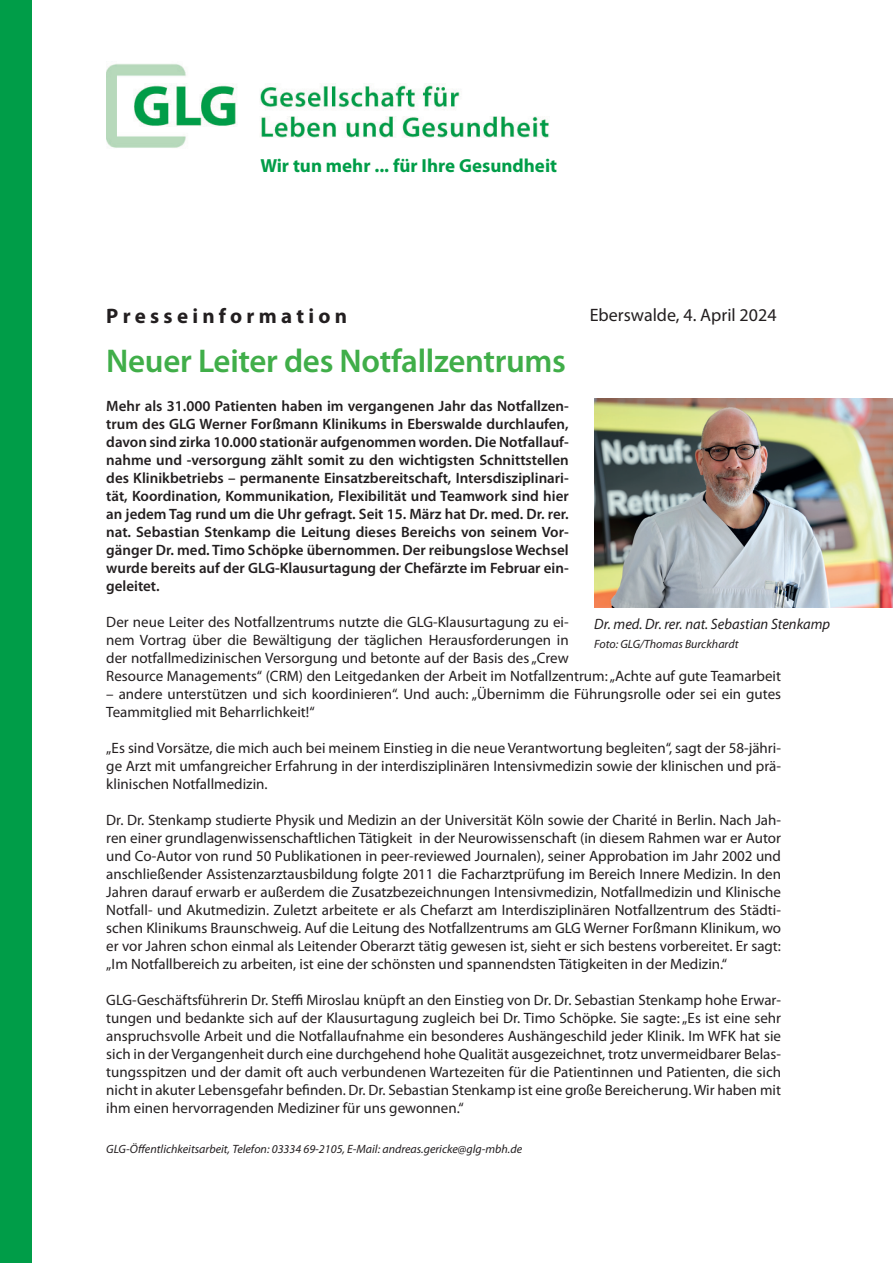
<style>
.page{position:relative;width:893px;height:1263px;background:#fff}
.page>*{position:absolute;margin:0;border:0;box-sizing:border-box;transform-origin:0 0}
.t1{font:600 33px "Myriad Pro";letter-spacing:-.01em;color:#40ae49}
.t2{font:700 21px "Myriad Pro";color:#231f20}
.t3{font:700 18.9px "Myriad Pro";color:#009d48}
.t4{font:18px "Myriad Pro";color:#231f20}
.t5{font:15px/18px "Myriad Pro";color:#231f20;text-align:justify}
.t6{font:600 15px/18px "Myriad Pro";color:#231f20;text-align:justify}
.t7{font:italic 15px "Myriad Pro";color:#231f20}
.t8{font:italic 12px "Myriad Pro";color:#231f20}
</style>
<div class="page">
<div style="left:0;top:0;width:32px;height:1263px;background:#009d48"></div>
<img style="left:107px;top:64px;width:442px;height:84px">
<img style="left:594px;top:399px;width:298px;height:209px">
<p class="t3" style="left:260px;top:154px;width:298px">Wir tun mehr ... für Ihre Gesundheit</p>
<h2 class="t2" style="left:106px;top:302px;width:242px">P r e s s e i n f o r m a t i o n</h2>
<h1 class="t1" style="left:106px;top:339px;width:461px">Neuer Leiter des Notfallzentrums</h1>
<p class="t6" style="left:106px;top:397px;width:464px">Mehr als 31.000 Patienten haben im vergangenen Jahr das Notfallzen&shy;trum des GLG Werner Forßmann Klinikums in Eberswalde durchlaufen, davon sind zirka 10.000 stationär aufgenommen worden. Die Notfallauf&shy;nahme und -versorgung zählt somit zu den wichtigsten Schnittstellen des Klinikbetriebs – permanente Einsatzbereitschaft, Intersdisziplinari&shy;tät, Koordination, Kommunikation, Flexibilität und Teamwork sind hier an jedem Tag rund um die Uhr gefragt. Seit 15. März hat Dr. med. Dr. rer. nat. Sebastian Stenkamp die Leitung dieses Bereichs von seinem Vor&shy;gänger Dr. med. Timo Schöpke übernommen. Der reibungslose Wechsel wurde bereits auf der GLG-Klausurtagung der Chefärzte im Februar ein&shy;geleitet.</p>
<p class="t5" style="left:106px;top:613px;width:676px;text-align:left">Der neue Leiter des Notfallzentrums nutzte die GLG-Klausurtagung zu ei-<br>nem Vortrag über die Bewältigung der täglichen Herausforderungen in<br>der notfallmedizinischen Versorgung und betonte auf der Basis des „Crew<br>Resource Managements“ (CRM) den Leitgedanken der Arbeit im Notfallzentrum: „Achte auf gute Teamarbeit</p>
<p class="t5" style="left:106px;top:685px;width:676px">– andere unterstützen und sich koordinieren“. Und auch: „Übernimm die Führungsrolle oder sei ein gutes<br>Teammitglied mit Beharrlichkeit!“</p>
<p class="t5" style="left:106px;top:739px;width:676px">„Es sind Vorsätze, die mich auch bei meinem Einstieg in die neue Verantwortung begleiten“, sagt der 58-jähri&shy;ge Arzt mit umfangreicher Erfahrung in der interdisziplinären Intensivmedizin sowie der klinischen und prä&shy;klinischen Notfallmedizin.</p>
<p class="t5" style="left:106px;top:811px;width:676px">Dr. Dr. Stenkamp studierte Physik und Medizin an der Universität Köln sowie der Charité in Berlin. Nach Jah&shy;ren einer grundlagenwissenschaftlichen Tätigkeit in der Neurowissenschaft (in diesem Rahmen war er Autor und Co-Autor von rund 50 Publikationen in peer-reviewed Journalen), seiner Approbation im Jahr 2002 und anschließender Assistenzarztausbildung folgte 2011 die Facharztprüfung im Bereich Innere Medizin. In den Jahren darauf erwarb er außerdem die Zusatzbezeichnungen Intensivmedizin, Notfallmedizin und Klinische Notfall- und Akutmedizin. Zuletzt arbeitete er als Chefarzt am Interdisziplinären Notfallzentrum des Städti&shy;schen Klinikums Braunschweig. Auf die Leitung des Notfallzentrums am GLG Werner Forßmann Klinikum, wo er vor Jahren schon einmal als Leitender Oberarzt tätig gewesen ist, sieht er sich bestens vorbereitet. Er sagt: „Im Notfallbereich zu arbeiten, ist eine der schönsten und spannendsten Tätigkeiten in der Medizin.“</p>
<p class="t5" style="left:106px;top:991px;width:676px">GLG-Geschäftsführerin Dr. Steffi Miroslau knüpft an den Einstieg von Dr. Dr. Sebastian Stenkamp hohe Erwar&shy;tungen und bedankte sich auf der Klausurtagung zugleich bei Dr. Timo Schöpke. Sie sagte: „Es ist eine sehr anspruchsvolle Arbeit und die Notfallaufnahme ein besonderes Aushängeschild jeder Klinik. Im WFK hat sie sich in der Vergangenheit durch eine durchgehend hohe Qualität ausgezeichnet, trotz unvermeidbarer Belas&shy;tungsspitzen und der damit oft auch verbundenen Wartezeiten für die Patientinnen und Patienten, die sich nicht in akuter Lebensgefahr befinden. Dr. Dr. Sebastian Stenkamp ist eine große Bereicherung. Wir haben mit ihm einen hervorragenden Mediziner für uns gewonnen.“</p>
<p class="t8" style="left:106px;top:1141px;width:417px">GLG-Öffentlichkeitsarbeit, Telefon: 03334 69-2105, E-Mail: andreas.gericke@glg-mbh.de</p>
<p class="t4" style="left:590px;top:304px;width:188px">Eberswalde, 4. April 2024</p>
<p class="t7" style="left:594px;top:615px;width:237px">Dr. med. Dr. rer. nat. Sebastian Stenkamp</p>
<p class="t8" style="left:594px;top:637px;width:146px">Foto: GLG/Thomas Burckhardt</p>
</div>
